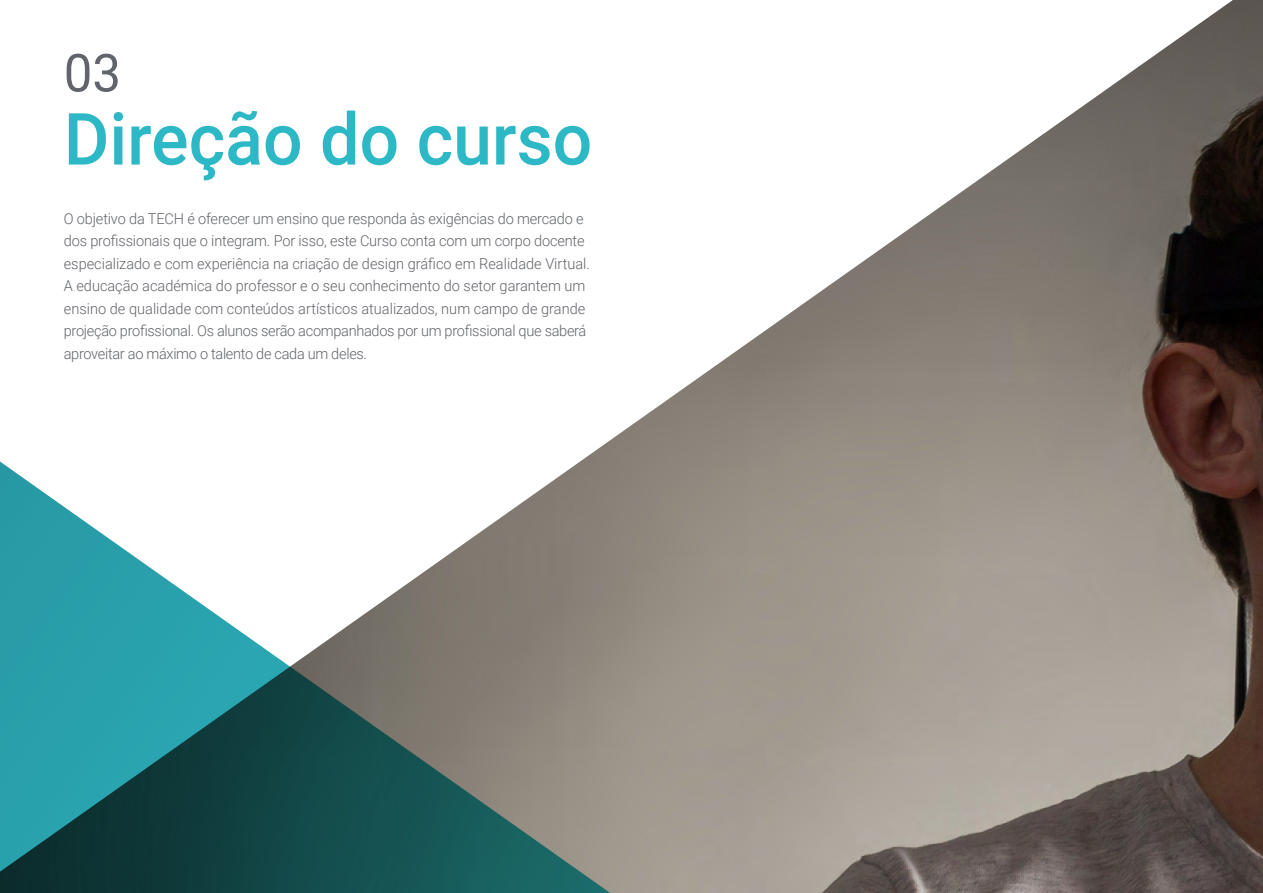
<style>
.page{position:relative;width:1263px;height:893px;background:#fff}
.page>*{position:absolute;margin:0;border:0;box-sizing:border-box;transform-origin:0 0}
.t1{font:500 72px "Roboto";color:#2db8c5}
.t2{font:52.5px "Roboto";color:#61646a}
.t3{font:300 15px/22.5px "Roboto";letter-spacing:-.01em;color:#61646a}
</style>
<div class="page">
<img style="left:602px;top:0;width:661px;height:893px">
<svg style="left:0;top:446px;width:640px;height:447px"></svg>
<h2 class="t2" style="left:64px;top:36px;width:59px">03</h2>
<h1 class="t1" style="left:64px;top:89px;width:530px">Direção do curso</h1>
<p class="t3" style="left:64px;top:207px;width:528px">O objetivo da TECH é oferecer um ensino que responda às exigências do mercado e dos profissionais que o integram. Por isso, este Curso conta com um corpo docente especializado e com experiência na criação de design gráfico em Realidade Virtual.<br>A educação académica do professor e o seu conhecimento do setor garantem um ensino de qualidade com conteúdos artísticos atualizados, num campo de grande projeção profissional. Os alunos serão acompanhados por um profissional que saberá aproveitar ao máximo o talento de cada um deles.</p>
</div>
